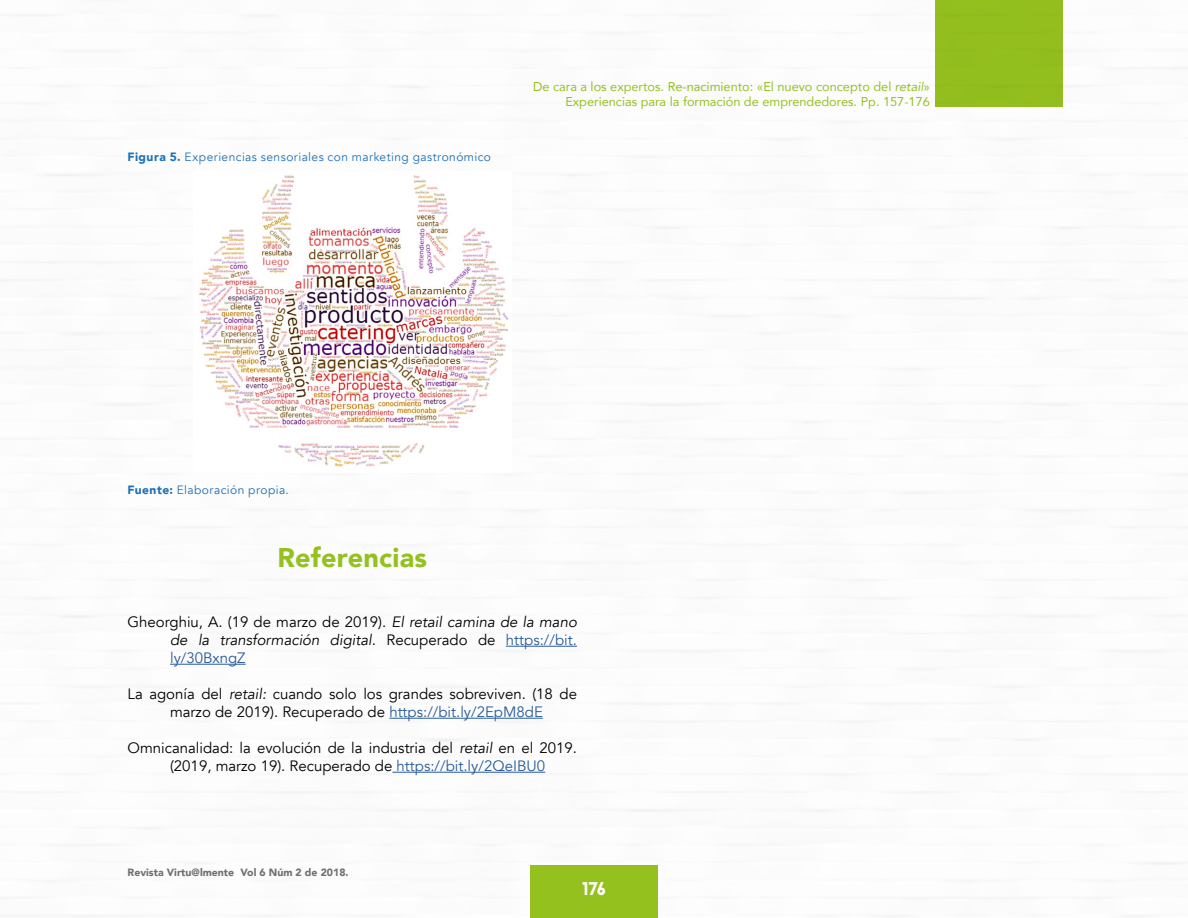
<style>
.page{position:relative;width:1188px;height:918px;background:#fff}
.page>*{position:absolute;margin:0;border:0;box-sizing:border-box;transform-origin:0 0}
.t1{font:900 27px "Avenir";letter-spacing:.01em;color:#95c11f}
.t2{font:900 18px "Lovelo";color:#fff}
.t3{font:15px/18px "Avenir";color:#000;text-align:center}
.t4{font:italic 15px/18px "Avenir";color:#000;text-align:justify}
.t5{font:12.75px/15.3px "Avenir";color:#95c11f;text-align:right}
.t6{font:12px "Avenir";letter-spacing:.035em;color:#1d71b8}
.t7{font:900 10.5px "Avenir";color:#706f6f}
.s1{font-weight:900}
.s2{font-style:italic}
.s3{font-style:normal}
.s4{font-style:normal;color:#275b9b}
.s5{color:#275b9b}
</style>
<div class="page">
<div style="left:935px;top:0;width:128px;height:106px;background:#95c11f"></div>
<div style="left:530px;top:865px;width:128px;height:53px;background:#95c11f"></div>
<hr style="left:506px;top:646px;width:71px;height:1px;background:#275b9b">
<hr style="left:170px;top:664px;width:76px;height:1px;background:#275b9b">
<hr style="left:389px;top:718px;width:154px;height:1px;background:#275b9b">
<hr style="left:392px;top:772px;width:153px;height:1px;background:#275b9b">
<img style="left:199px;top:175px;width:310px;height:292px">
<p class="t6" style="left:128px;top:150px;width:365px"><span class="s1">Figura 5.</span> Experiencias sensoriales con marketing gastronómico</p>
<p class="t5" style="left:533px;top:79px;width:398px">De cara a los expertos. Re-nacimiento: «El nuevo concepto del <span class="s2">retai</span><span class="s2">l</span>»<br>Experiencias para la formación de emprendedores. Pp. 157-176</p>
<p class="t6" style="left:128px;top:483px;width:163px"><span class="s1">Fuente:</span> Elaboración propia.</p>
<h1 class="t1" style="left:277px;top:535px;width:151px">Referencias</h1>
<p class="t4" style="left:170px;top:613px;width:408px;text-indent:-43px"><span class="s3">Gheorghiu, A. (19 de marzo de 2019).</span> El retail camina de la mano de la transformación digital. <span class="s3">Recuperado de</span> <span class="s4">https://bit. ly/30BxngZ</span></p>
<p class="t3" style="left:128px;top:685px;width:451px">La agonía del <span class="s2">retail:</span> cuando solo los grandes sobreviven. (18 de marzo de 2019). Recuperado de <span class="s5">https://bit.ly/2EpM8dE</span></p>
<p class="t3" style="left:170px;top:739px;width:408px;text-align:left;text-indent:-43px">Omnicanalidad: la evolución de la industria del <span class="s2">retail</span> en el 2019. (2019, marzo 19). Recuperado de <span class="s5">https://bit.ly/2QeIBU0</span></p>
<p class="t7" style="left:128px;top:863px;width:223px">Revista Virtu@lmente Vol 6 Núm 2 de 2018.</p>
<p class="t2" style="left:582px;top:877px;width:25px">176</p>
</div>
